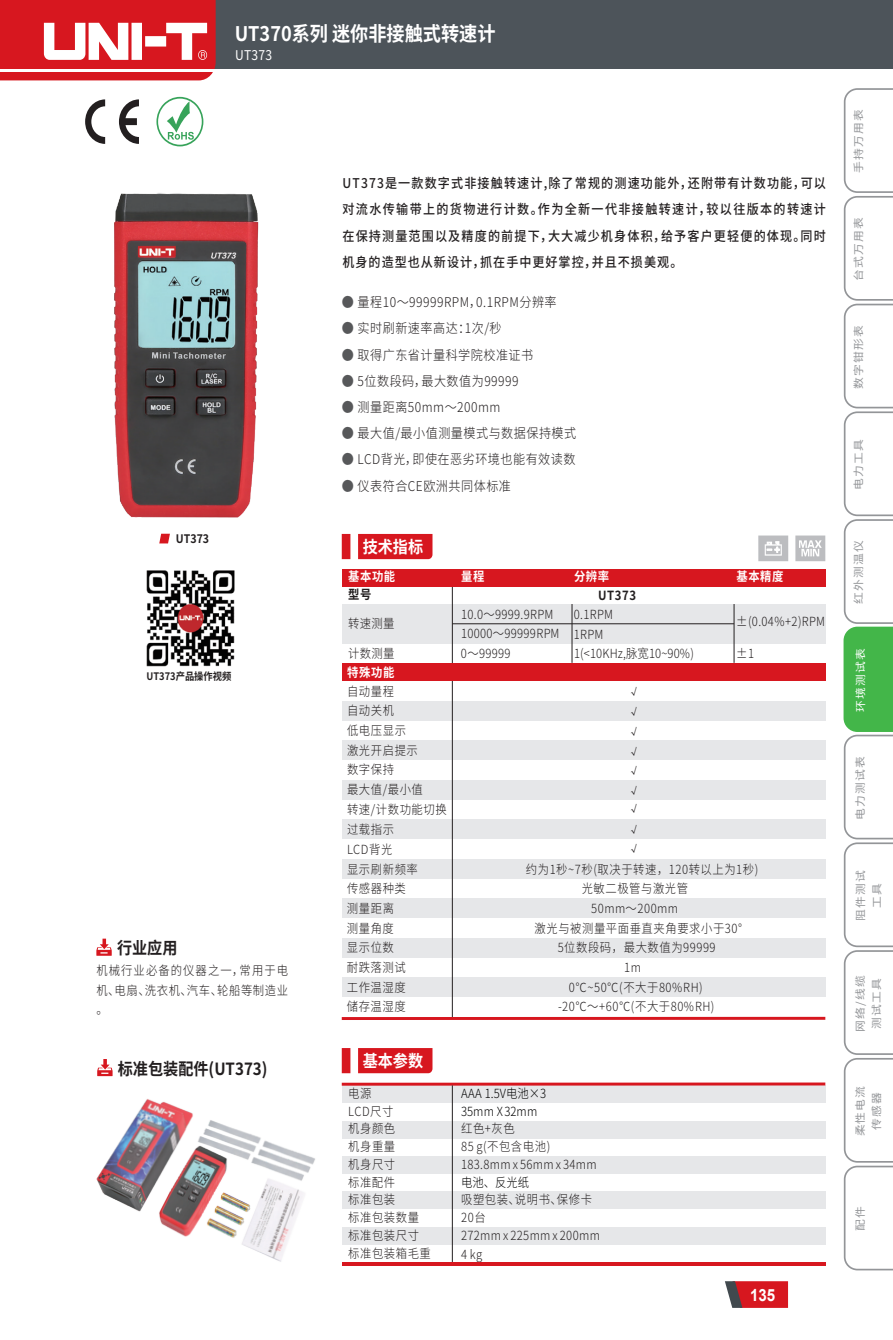
<style>
.page{position:relative;width:893px;height:1340px;background:#fff}
.page>*{position:absolute;margin:0;border:0;box-sizing:border-box;transform-origin:0 0}
.t1{font:700 20.25px "Source Han Sans CN";color:#fff;scale:.9 1}
.t2{font:700 16.88px "Source Han Sans CN";color:#231f20;scale:.9 1}
.t3{font:700 16.88px "Source Han Sans CN";color:#fff;scale:.9 1}
.t4{font:700 16.88px "Arial";color:#fff;scale:.9 1}
.t5{font:500 13.5px/26.1px "Source Han Sans CN";letter-spacing:.08em;color:#231f20;text-align:justify;scale:.9 1}
.t6{font:300 13.5px "Source Han Sans CN";letter-spacing:.04em;color:#231f20;scale:.9 1}
.t7{font:13.5px "Source Han Sans CN";letter-spacing:.02em;color:#fff;scale:.9 1}
.t8{font:300 12.6px/17.8px "Source Han Sans CN";letter-spacing:.05em;color:#231f20;scale:.9 1}
.t9{font:300 12.6px/19.6px "Source Han Sans CN";letter-spacing:.025em;color:#231f20;scale:.9 1}
.t10{font:300 12.6px "Source Han Sans CN";letter-spacing:.03em;color:#231f20;scale:.9 1}
.t11{font:300 12.6px/17.8px "Source Han Sans CN";color:#030303;scale:.9 1}
.t12{font:300 12.6px "Source Han Sans CN";letter-spacing:.005em;color:#231f20;scale:.9 1}
.t13{font:700 12.6px "Source Han Sans CN";letter-spacing:.05em;color:#fff;scale:.9 1}
.t14{font:12.6px "Pang Men Zheng Dao";color:#231f20;scale:.9 1}
.t15{font:700 12.6px "Source Han Sans CN";letter-spacing:.05em;color:#231f20;scale:.9 1}
.t16{font:700 11.7px "Source Han Sans CN";color:#231f20;scale:.9 1}
.t17{font:10.58px/16.4px "Source Han Sans CN";letter-spacing:.1em;color:#939598;text-align:center;scale:1.11 1}
.t18{font:10.58px "Source Han Sans CN";letter-spacing:.1em;color:#fff;scale:1.11 1}
.t19{font:700 10.35px "Source Han Sans CN";color:#231f20;scale:.9 1}
.s1{color:#57585a}
</style>
<div class="page">
<svg style="left:725px;top:1281px;width:63px;height:26px;background:#c12d34"></svg>
<svg style="left:843px;top:88px;width:50px;height:1183px"></svg>
<img style="left:146px;top:570px;width:89px;height:97px">
<svg style="left:97px;top:1059px;width:16px;height:17px"></svg>
<svg style="left:96px;top:938px;width:16px;height:17px"></svg>
<div style="left:0;top:0;width:893px;height:69px;background:#4d545a"></div>
<svg style="left:0;top:0;width:216px;height:80px;background:#e04e54"></svg>
<div style="left:358px;top:1048px;width:74px;height:25px;background:#d7171f"></div>
<svg style="left:342px;top:1048px;width:8px;height:25px"></svg>
<div style="left:342px;top:701px;width:483px;height:19px;background:#e6e7e9"></div>
<div style="left:342px;top:740px;width:483px;height:20px;background:#e6e7e9"></div>
<div style="left:342px;top:780px;width:483px;height:19px;background:#e6e7e9"></div>
<div style="left:342px;top:819px;width:483px;height:20px;background:#e6e7e9"></div>
<div style="left:342px;top:859px;width:483px;height:19px;background:#e6e7e9"></div>
<div style="left:342px;top:898px;width:483px;height:20px;background:#e6e7e9"></div>
<div style="left:342px;top:938px;width:483px;height:19px;background:#e6e7e9"></div>
<div style="left:342px;top:977px;width:483px;height:19px;background:#e6e7e9"></div>
<div style="left:342px;top:1085px;width:483px;height:18px;background:#e6e7e9"></div>
<div style="left:342px;top:1120px;width:483px;height:18px;background:#e6e7e9"></div>
<div style="left:342px;top:1156px;width:483px;height:17px;background:#e6e7e9"></div>
<div style="left:342px;top:1191px;width:483px;height:18px;background:#e6e7e9"></div>
<div style="left:342px;top:1226px;width:483px;height:18px;background:#e6e7e9"></div>
<div style="left:342px;top:604px;width:483px;height:39px;background:#e6e7e9"></div>
<hr style="left:452px;top:586px;width:1px;height:431px;background:#231f20">
<hr style="left:734px;top:604px;width:1px;height:59px;background:#231f20">
<hr style="left:572px;top:604px;width:1px;height:59px;background:#231f20">
<hr style="left:342px;top:1082px;width:483px;height:3px;background:#d7171f">
<hr style="left:452px;top:1085px;width:1px;height:176px;background:#231f20">
<div style="left:342px;top:568px;width:483px;height:18px;background:#d7171f"></div>
<hr style="left:452px;top:623px;width:282px;height:1px;background:#231f20">
<svg style="left:342px;top:1016px;width:483px;height:4px;background:#e15359"></svg>
<svg style="left:85px;top:99px;width:54px;height:45px"></svg>
<svg style="left:156px;top:97px;width:47px;height:49px"></svg>
<div style="left:342px;top:663px;width:483px;height:18px;background:#d7171f"></div>
<div style="left:795px;top:535px;width:30px;height:26px;background:#bcbdc0"></div>
<div style="left:758px;top:535px;width:30px;height:26px;background:#bcbdc0"></div>
<svg style="left:765px;top:541px;width:17px;height:14px"></svg>
<svg style="left:799px;top:540px;width:23px;height:16px"></svg>
<svg style="left:159px;top:533px;width:11px;height:10px"></svg>
<div style="left:358px;top:534px;width:74px;height:25px;background:#d7171f"></div>
<svg style="left:342px;top:534px;width:8px;height:25px"></svg>
<img style="left:96px;top:1076px;width:219px;height:186px">
<hr style="left:342px;top:1262px;width:483px;height:3px;background:#d7171f">
<img style="left:114px;top:193px;width:145px;height:325px">
<h1 class="t1" style="left:235px;top:22px;width:291px">UT370系列 迷你非接触式转速计</h1>
<p class="t7" style="left:235px;top:47px;width:43px">UT373</p>
<p class="t16" style="left:176px;top:532px;width:38px">UT373</p>
<p class="t19" style="left:147px;top:670px;width:96px">UT373产品操作视频</p>
<h2 class="t2" style="left:117px;top:938px;width:69px">行业应用</h2>
<p class="t8" style="left:96px;top:961px;width:215px;line-height:19.6px;text-align:justify">机械行业必备的仪器之一，常用于电机、电扇、洗衣机、汽车、轮船等制造业。</p>
<h2 class="t2" style="left:118px;top:1059px;width:168px">标准包装配件(UT373)</h2>
<p class="t5" style="left:342px;top:171px;width:539px">UT373是一款数字式非接触转速计,除了常规的测速功能外，还附带有计数功能，可以对流水传输带上的货物进行计数。作为全新一代非接触转速计，较以往版本的转速计在保持测量范围以及精度的前提下，大大减少机身体积，给予客户更轻便的体现。同时机身的造型也从新设计，抓在手中更好掌控，并且不损美观。</p>
<p class="t6" style="left:342px;top:294px;width:240px"><span class="s1">●</span> 量程10～99999RPM，0.1RPM分辨率</p>
<p class="t6" style="left:342px;top:321px;width:179px"><span class="s1">●</span> 实时刷新速率高达：1次/秒</p>
<p class="t6" style="left:342px;top:347px;width:214px"><span class="s1">●</span> 取得广东省计量科学院校准证书</p>
<p class="t6" style="left:342px;top:373px;width:198px"><span class="s1">●</span> 5位数段码，最大数值为99999</p>
<p class="t6" style="left:342px;top:399px;width:178px"><span class="s1">●</span> 测量距离50mm～200mm</p>
<p class="t6" style="left:342px;top:425px;width:262px"><span class="s1">●</span> 最大值/最小值测量模式与数据保持模式</p>
<p class="t6" style="left:342px;top:452px;width:261px"><span class="s1">●</span> LCD背光，即使在恶劣环境也能有效读数</p>
<p class="t6" style="left:342px;top:478px;width:189px"><span class="s1">●</span> 仪表符合CE欧洲共同体标准</p>
<h2 class="t3" style="left:363px;top:537px;width:69px">技术指标</h2>
<p class="t13" style="left:348px;top:569px;width:54px">基本功能</p>
<p class="t15" style="left:348px;top:587px;width:27px">型号</p>
<p class="t13" style="left:461px;top:569px;width:27px">量程</p>
<p class="t13" style="left:574px;top:569px;width:41px">分辨率</p>
<p class="t15" style="left:598px;top:588px;width:44px">UT373</p>
<p class="t9" style="left:461px;top:605px;width:111px">10.0～9999.9RPM<br>10000～99999RPM<br>0～99999</p>
<p class="t8" style="left:574px;top:606px;width:45px">0.1RPM</p>
<p class="t8" style="left:348px;top:615px;width:53px">转速测量</p>
<p class="t8" style="left:348px;top:645px;width:53px">计数测量</p>
<p class="t12" style="left:574px;top:646px;width:135px">1(&lt;10KHz,脉宽10~90%)</p>
<p class="t8" style="left:574px;top:625px;width:34px">1RPM</p>
<p class="t13" style="left:347px;top:665px;width:54px">特殊功能</p>
<p class="t13" style="left:736px;top:569px;width:54px">基本精度</p>
<p class="t8" style="left:736px;top:613px;width:100px">±(0.04%+2)RPM</p>
<p class="t8" style="left:736px;top:645px;width:21px">±1</p>
<p class="t8" style="left:347px;top:681px;width:112px;line-height:19.8px">自动量程<br>自动关机<br>低电压显示<br>激光开启提示<br>数字保持<br>最大值/最小值<br>转速/计数功能切换过载指示<br>LCD背光<br>显示刷新频率</p>
<p class="t14" style="left:628px;top:685px;width:14px">√</p>
<p class="t14" style="left:628px;top:705px;width:14px">√</p>
<p class="t14" style="left:628px;top:724px;width:14px">√</p>
<p class="t14" style="left:628px;top:744px;width:14px">√</p>
<p class="t14" style="left:628px;top:763px;width:14px">√</p>
<p class="t14" style="left:628px;top:783px;width:14px">√</p>
<p class="t14" style="left:628px;top:802px;width:14px">√</p>
<p class="t14" style="left:628px;top:823px;width:14px">√</p>
<p class="t14" style="left:628px;top:841px;width:14px">√</p>
<p class="t8" style="left:526px;top:860px;width:260px">约为1秒~7秒(取决于转速，120转以上为1秒)</p>
<p class="t8" style="left:347px;top:880px;width:67px">传感器种类</p>
<p class="t8" style="left:582px;top:880px;width:120px">光敏二极管与激光管</p>
<p class="t8" style="left:347px;top:900px;width:54px">测量距离</p>
<p class="t8" style="left:591px;top:900px;width:98px">50mm～200mm</p>
<p class="t8" style="left:347px;top:919px;width:54px">测量角度</p>
<p class="t8" style="left:534px;top:919px;width:232px">激光与被测量平面垂直夹角要求小于30°</p>
<p class="t8" style="left:347px;top:939px;width:54px">显示位数</p>
<p class="t8" style="left:558px;top:939px;width:177px">5位数段码，最大数值为99999</p>
<p class="t8" style="left:347px;top:958px;width:67px">耐跌落测试</p>
<p class="t8" style="left:624px;top:958px;width:20px">1m</p>
<p class="t8" style="left:347px;top:978px;width:67px">工作温湿度</p>
<p class="t8" style="left:569px;top:978px;width:150px">0℃~50℃(不大于80%RH)</p>
<p class="t8" style="left:347px;top:997px;width:67px">储存温湿度</p>
<p class="t8" style="left:558px;top:997px;width:175px">-20℃～+60℃(不大于80%RH)</p>
<h2 class="t3" style="left:363px;top:1051px;width:69px">基本参数</h2>
<p class="t8" style="left:348px;top:1084px;width:54px">电源<br>LCD尺寸机身颜色机身重量机身尺寸</p>
<p class="t8" style="left:348px;top:1191px;width:93px">标准包装<br>标准包装数量标准包装尺寸标准包装箱毛重</p>
<p class="t11" style="left:461px;top:1084px;width:96px">AAA 1.5V电池×3<br>35mm X32mm</p>
<p class="t8" style="left:461px;top:1120px;width:101px">红色+灰色<br>85 g(不包含电池)</p>
<p class="t10" style="left:461px;top:1156px;width:152px">183.8mm x 56mm x 34mm</p>
<p class="t8" style="left:348px;top:1173px;width:54px">标准配件</p>
<p class="t11" style="left:461px;top:1174px;width:77px">电池、反光纸</p>
<p class="t8" style="left:461px;top:1191px;width:147px">吸塑包装、说明书、保修卡<br>20台</p>
<p class="t10" style="left:461px;top:1228px;width:156px">272mm x 225mm x 200mm</p>
<p class="t8" style="left:461px;top:1245px;width:25px">4 kg</p>
<h2 class="t4" style="left:750px;top:1282px;width:30px">135</h2>
<p class="t17" style="left:851px;top:173px;width:59px;rotate:-90deg">手持万用表</p>
<p class="t17" style="left:851px;top:281px;width:59px;rotate:-90deg">台式万用表</p>
<p class="t17" style="left:851px;top:388px;width:59px;rotate:-90deg">数字钳形表</p>
<p class="t17" style="left:851px;top:490px;width:47px;rotate:-90deg">电力工具</p>
<p class="t17" style="left:851px;top:604px;width:59px;rotate:-90deg">红外测温仪</p>
<p class="t18" style="left:855px;top:712px;width:59px;rotate:-90deg">环境测试表</p>
<p class="t17" style="left:852px;top:819px;width:59px;rotate:-90deg">电力测试表</p>
<p class="t17" style="left:852px;top:921px;width:47px;rotate:-90deg">阻件测试工具</p>
<p class="t17" style="left:852px;top:1031px;width:52px;text-align:left;rotate:-90deg">网络/线缆测试工具</p>
<p class="t17" style="left:852px;top:1136px;width:47px;rotate:-90deg">柔性电流传感器</p>
<p class="t17" style="left:852px;top:1231px;width:24px;rotate:-90deg">配件</p>
</div>
